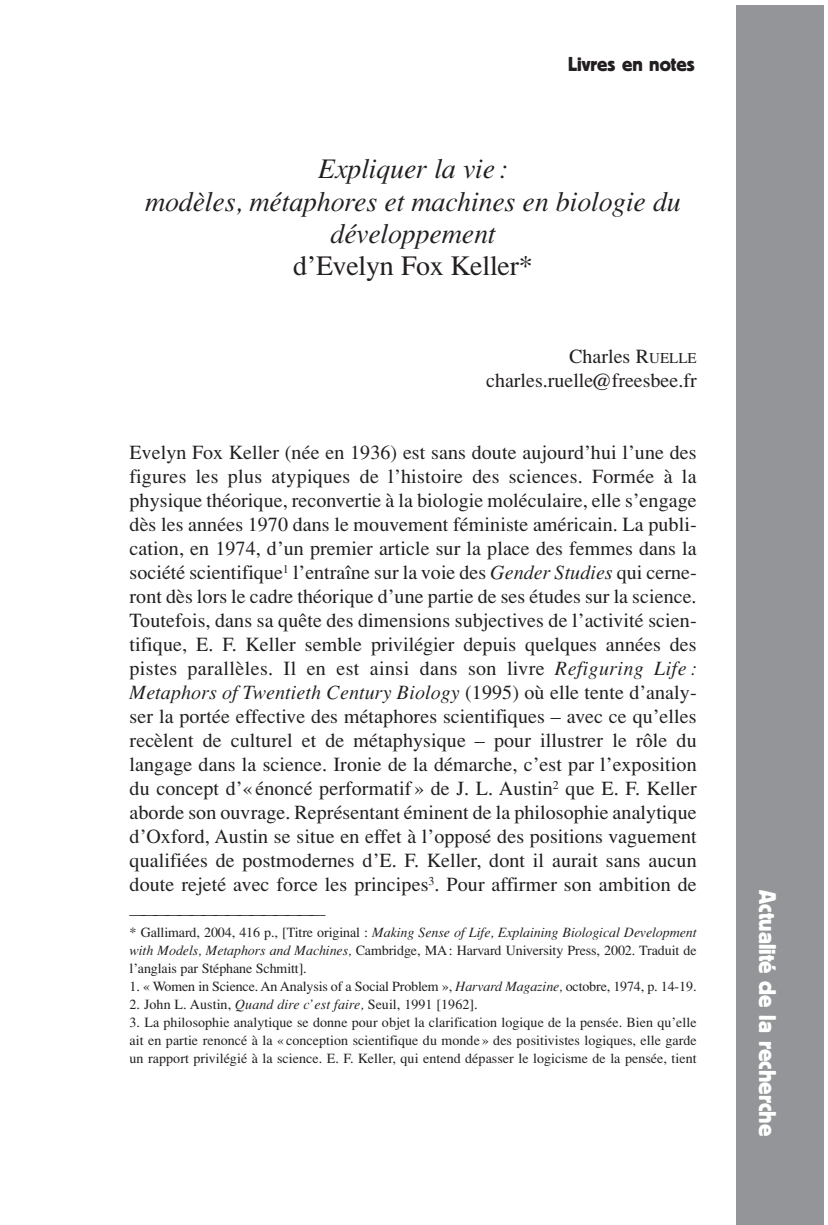
<style>
.page{position:relative;width:828px;height:1225px;background:#fff}
.page>*{position:absolute;margin:0;border:0;box-sizing:border-box;transform-origin:0 0}
.t1{font:italic 28px/32px "Times";letter-spacing:-.01em;color:#231f20;text-align:center}
.t2{font:28px "Times";letter-spacing:-.01em;color:#231f20}
.t3{font:24px "Block BE";color:#fff}
.t4{font:20px/24px "Times";letter-spacing:.005em;color:#231f20;text-align:right}
.t5{font:20px "Block BE";color:#231f20}
.t6{font:16px "Times";color:#231f20}
.t7{font:14px/18px "Times";letter-spacing:-.01em;color:#231f20;text-align:justify}
.s1{font-size:15px}
.s2{font-style:italic}
</style>
<div class="page">
<div style="left:736px;top:5px;width:87px;height:1219px;background:#939598"></div>
<p class="t5" style="left:568px;top:57px;width:128px">Livres en notes</p>
<h3 class="t1" style="left:145px;top:156px;width:529px">Expliquer la vie:<br>modèles, métaphores et machines en biologie du développement</h3>
<p class="t2" style="left:293px;top:255px;width:241px">d’Evelyn Fox Keller*</p>
<p class="t4" style="left:486px;top:346px;width:212px">Charles R<span class="s1">UELLE </span>charles.ruelle@freesbee.fr</p>
<p class="t4" style="left:130px;top:442px;width:568px;text-align:justify">Evelyn Fox Keller (née en 1936) est sans doute aujourd’hui l’une des figures les plus atypiques de l’histoire des sciences. Formée à la physique théorique, reconvertie à la biologie moléculaire, elle s’engage dès les années 1970 dans le mouvement féministe américain. La publi&shy;cation, en 1974, d’un premier article sur la place des femmes dans la société scientifique<sup>1</sup> l’entraîne sur la voie des <span class="s2">Gender Studies</span> qui cerne&shy;ront dès lors le cadre théorique d’une partie de ses études sur la science.<br>Toutefois, dans sa quête des dimensions subjectives de l’activité scien&shy;tifique, E. F. Keller semble privilégier depuis quelques années des pistes parallèles. Il en est ainsi dans son livre <span class="s2">Refiguring Life :<br>Metaphors of Twentieth Century Biology</span> (1995) où elle tente d’analy&shy;ser la portée effective des métaphores scientifiques – avec ce qu’elles recèlent de culturel et de métaphysique – pour illustrer le rôle du langage dans la science. Ironie de la démarche, c’est par l’exposition du concept d’« énoncé performatif » de J. L. Austin<sup>2</sup> que E. F. Keller aborde son ouvrage. Représentant éminent de la philosophie analytique d’Oxford, Austin se situe en effet à l’opposé des positions vaguement qualifiées de postmodernes d’E. F. Keller, dont il aurait sans aucun doute rejeté avec force les principes<sup>3</sup>. Pour affirmer son ambition de</p>
<p class="t6" style="left:130px;top:907px;width:197px">————————————————</p>
<p class="t7" style="left:130px;top:924px;width:568px">* Gallimard, 2004, 416 p., [Titre original : <span class="s2">Making Sense of Life, Explaining Biological Development with Models, Metaphors and Machines,</span> Cambridge, MA: Harvard University Press, 2002. Traduit de l’anglais par Stéphane Schmitt].</p>
<p class="t7" style="left:130px;top:978px;width:568px">1. « Women in Science. An Analysis of a Social Problem », <span class="s2">Harvard Magazine,</span> octobre, 1974, p. 14-19.</p>
<p class="t7" style="left:130px;top:996px;width:350px">2. John L. Austin, <span class="s2">Quand dire c’est faire,</span> Seuil, 1991 [1962].</p>
<p class="t7" style="left:130px;top:1014px;width:569px">3. La philosophie analytique se donne pour objet la clarification logique de la pensée. Bien qu’elle ait en partie renoncé à la « conception scientifique du monde » des positivistes logiques, elle garde un rapport privilégié à la science. E. F. Keller, qui entend dépasser le logicisme de la pensée, tient</p>
<p class="t3" style="left:776px;top:890px;width:248px;rotate:90deg">Actualité de la recherche</p>
</div>
